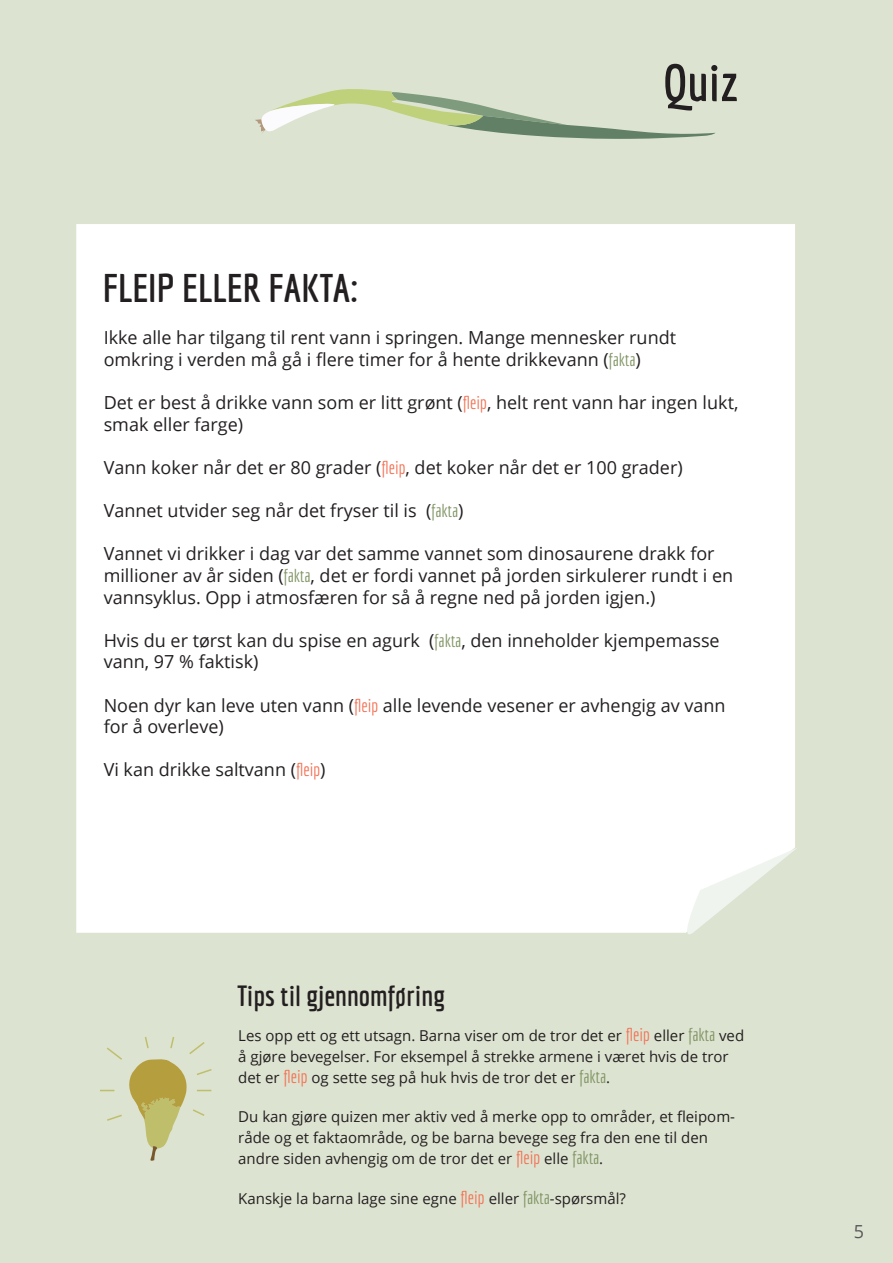
<style>
.page{position:relative;width:893px;height:1263px;background:#dde3d1}
.page>*{position:absolute;margin:0;border:0;box-sizing:border-box;transform-origin:0 0}
.t1{font:700 51px "Economica";color:#231f20}
.t2{font:700 39px "Economica";color:#231f20}
.t3{font:700 28.5px "Economica";color:#231f20}
.t4{font:18px/21.6px "Open Sans";color:#231f20}
.t5{font:18px "Open Sans";color:#57585a}
.t6{font:15px/21px "Open Sans";color:#231f20}
.s1{font-family:"Economica";color:#7e9361}
.s2{font-family:"Economica";color:#f37153}
.s3{font-family:"Economica";font-size:18px;color:#f37153}
.s4{font-family:"Economica";font-size:18px;color:#7e9361}
</style>
<div class="page">
<div style="left:76px;top:224px;width:719px;height:709px;background:#fff"></div>
<svg style="left:676px;top:847px;width:121px;height:88px"></svg>
<svg style="left:255px;top:89px;width:461px;height:50px"></svg>
<svg style="left:100px;top:1037px;width:112px;height:124px"></svg>
<p class="t2" style="left:103px;top:265px;width:257px">FLEIP ELLER FAKTA:</p>
<p class="t1" style="left:663px;top:53px;width:77px">Quiz</p>
<p class="t4" style="left:104px;top:327px;width:574px">Ikke alle har tilgang til rent vann i springen. Mange mennesker rundt</p>
<p class="t4" style="left:104px;top:348px;width:539px">omkring i verden må gå i flere timer for å hente drikkevann (<span class="s1">fakta</span>)</p>
<p class="t4" style="left:104px;top:391px;width:636px">Det er best å drikke vann som er litt grønt (<span class="s2">fleip</span>, helt rent vann har ingen lukt, smak eller farge)</p>
<p class="t4" style="left:104px;top:456px;width:580px">Vann koker når det er 80 grader (<span class="s2">fleip</span>, det koker når det er 100 grader)</p>
<p class="t4" style="left:104px;top:499px;width:361px">Vannet utvider seg når det fryser til is (<span class="s1">fakta</span>)</p>
<p class="t4" style="left:104px;top:543px;width:631px">Vannet vi drikker i dag var det samme vannet som dinosaurene drakk for millioner av år siden (<span class="s1">fakta</span>, det er fordi vannet på jorden sirkulerer rundt i en vannsyklus. Opp i atmosfæren for så å regne ned på jorden igjen.)</p>
<p class="t4" style="left:104px;top:629px;width:618px">Hvis du er tørst kan du spise en agurk (<span class="s1">fakta</span>, den inneholder kjempemasse vann, 97 % faktisk)</p>
<p class="t4" style="left:104px;top:694px;width:623px">Noen dyr kan leve uten vann (<span class="s2">fleip</span> alle levende vesener er avhengig av vann for å overleve)</p>
<p class="t4" style="left:104px;top:759px;width:223px">Vi kan drikke saltvann (<span class="s2">fleip</span>)</p>
<p class="t3" style="left:237px;top:980px;width:210px">Tips til gjennomføring</p>
<p class="t6" style="left:238px;top:1025px;width:507px">Les opp ett og ett utsagn. Barna viser om de tror det er <span class="s3">fleip</span> eller <span class="s4">fakta</span> ved å gjøre bevegelser. For eksempel å strekke armene i været hvis de tror det er <span class="s3">fleip</span> og sette seg på huk hvis de tror det er <span class="s4">fakta</span>.</p>
<p class="t6" style="left:238px;top:1106px;width:498px">Du kan gjøre quizen mer aktiv ved å merke opp to områder, et fleipom&shy;råde og et faktaområde, og be barna bevege seg fra den ene til den andre siden avhengig om de tror det er <span class="s3">fleip</span> elle <span class="s4">fakta</span>.</p>
<p class="t6" style="left:238px;top:1187px;width:389px">Kanskje la barna lage sine egne <span class="s3">fleip</span> eller <span class="s4">fakta</span>-spørsmål?</p>
<p class="t5" style="left:854px;top:1219px;width:12px">5</p>
</div>
